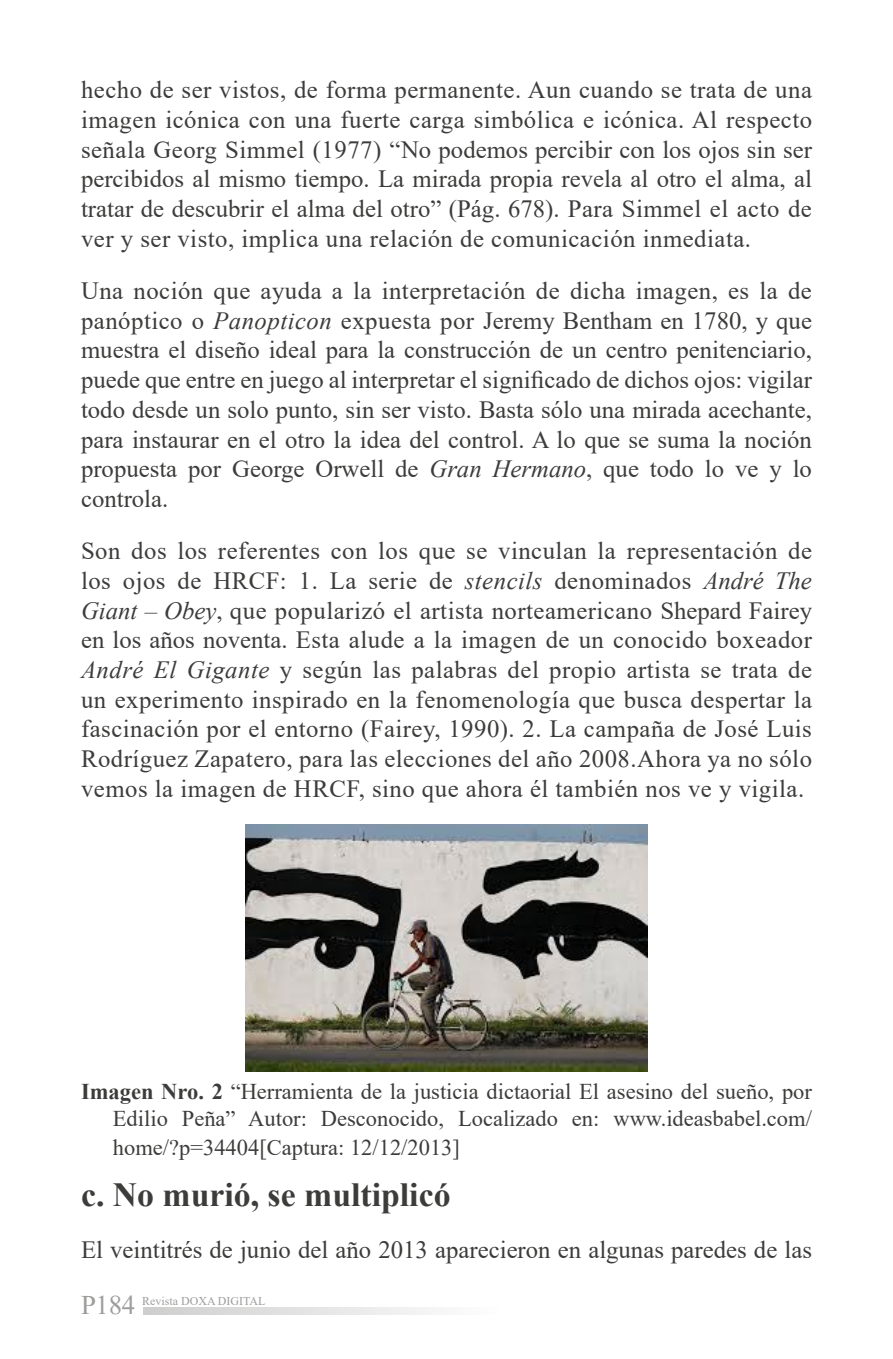
<style>
.page{position:relative;width:893px;height:1359px;background:#fff}
.page>*{position:absolute;margin:0;border:0;box-sizing:border-box;transform-origin:0 0}
.t1{font:700 33.75px "Times New Roman";color:#3c3c3b}
.t2{font:26.78px "Times New Roman";color:#9d9d9c}
.t3{font:24.75px/29.7px "Times New Roman";color:#3c3c3b;text-align:justify}
.t4{font:22.5px/27px "Times New Roman";color:#3c3c3b;text-align:right}
.t5{font:11.92px "Times New Roman";color:#9d9d9c}
.s1{font-style:italic}
.s2{font-weight:700}
</style>
<div class="page">
<img style="left:245px;top:824px;width:402px;height:247px">
<svg style="left:143px;top:1307px;width:288px;height:7px"></svg>
<p class="t3" style="left:81px;top:74px;width:732px">hecho de ser vistos, de forma permanente. Aun cuando se trata de una imagen icónica con una fuerte carga simbólica e icónica. Al respecto señala Georg Simmel (1977) “No podemos percibir con los ojos sin ser percibidos al mismo tiempo. La mirada propia revela al otro el alma, al tratar de descubrir el alma del otro” (Pág. 678). Para Simmel el acto de ver y ser visto, implica una relación de comunicación inmediata.</p>
<p class="t3" style="left:81px;top:275px;width:732px">Una noción que ayuda a la interpretación de dicha imagen, es la de panóptico o <span class="s1">Panopticon</span> expuesta por Jeremy Bentham en 1780, y que muestra el diseño ideal para la construcción de un centro penitenciario, puede que entre en juego al interpretar el significado de dichos ojos: vigilar todo desde un solo punto, sin ser visto. Basta sólo una mirada acechante, para instaurar en el otro la idea del control. A lo que se suma la noción propuesta por George Orwell de <span class="s1">Gran Hermano</span>, que todo lo ve y lo controla.</p>
<p class="t3" style="left:81px;top:535px;width:732px">Son dos los referentes con los que se vinculan la representación de los ojos de HRCF: 1. La serie de <span class="s1">stencils</span> denominados <span class="s1">André The Giant – Obey</span>, que popularizó el artista norteamericano Shepard Fairey en los años noventa. Esta alude a la imagen de un conocido boxeador <span class="s1">André El Gigante</span> y según las palabras del propio artista se trata de un experimento inspirado en la fenomenología que busca despertar la fascinación por el entorno (Fairey, 1990). 2. La campaña de José Luis Rodríguez Zapatero, para las elecciones del año 2008.Ahora ya no sólo vemos la imagen de HRCF, sino que ahora él también nos ve y vigila.</p>
<p class="t4" style="left:81px;top:1076px;width:732px"><span class="s2">Imagen Nro. 2</span> “Herramienta de la justicia dictaorial El asesino del sueño, por<br>Edilio Peña” Autor: Desconocido, Localizado en: www.ideasbabel.com/</p>
<p class="t4" style="left:113px;top:1133px;width:349px">home/?p=34404[Captura: 12/12/2013]</p>
<h1 class="t1" style="left:81px;top:1170px;width:371px">c. No murió, se multiplicó</h1>
<p class="t3" style="left:81px;top:1234px;width:732px">El veintitrés de junio del año 2013 aparecieron en algunas paredes de las</p>
<p class="t2" style="left:81px;top:1286px;width:56px">P184</p>
<p class="t5" style="left:142px;top:1292px;width:125px">Revista DOXA DIGITAL</p>
</div>
